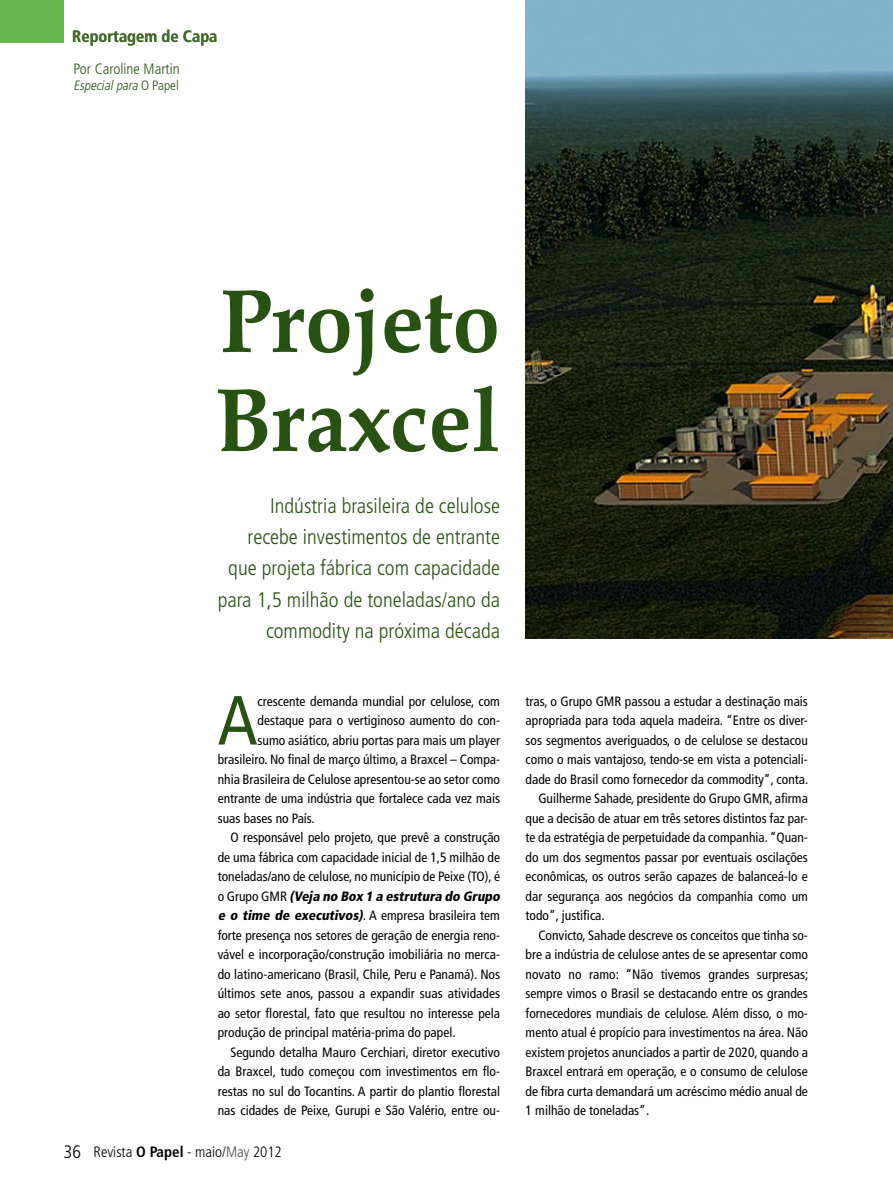
<style>
.page{position:relative;width:893px;height:1191px;background:#fff}
.page>*{position:absolute;margin:0;border:0;box-sizing:border-box;transform-origin:0 0}
.t1{font:700 90px/99px "Book Antiqua";color:#285212;scale:.95 1}
.TEXTO{font:condensed 69.3px "Frutiger LT Std";color:#285212}
.OLHO{font:300 condensed 21px/31.2px "Frutiger LT Std";color:#285212;text-align:right}
.t2{font:300 condensed 18px "Frutiger LT Std";color:#000}
.t3{font:700 condensed 16.5px "Frutiger LT Std";color:#43692a}
.t4{font:300 condensed 15px "Frutiger LT Std";color:#000}
.LINHA_FINA{font:300 condensed 15px "Frutiger LT Std";color:#285212}
.TEXTO-2{font:condensed 13.5px/19.5px "Frutiger LT Std";color:#000;text-align:justify}
.LINHA_FINA-2{font:italic 300 condensed 13.5px "Frutiger LT Std";color:#285212}
.s1{font-style:normal}
.s2{font-weight:900;font-style:italic}
.s3{font-weight:700}
.s4{color:#464749}
</style>
<div class="page">
<div style="left:0;top:0;width:64px;height:43px;background:#69b74f"></div>
<img style="left:526px;top:0;width:367px;height:638px">
<p class="t3" style="left:72px;top:27px;width:147px">Reportagem de Capa</p>
<p class="LINHA_FINA" style="left:74px;top:60px;width:108px">Por Caroline Martin</p>
<p class="LINHA_FINA-2" style="left:74px;top:78px;width:107px">Especialpara <span class="s1">O P a p e l</span></p>
<p class="t1" style="left:215px;top:273px;width:301px">Projeto<br>Braxcel</p>
<p class="OLHO" style="left:218px;top:490px;width:284px">Indústria brasileira de celulose recebe investimentos de entrante que projeta fábrica com capacidade para 1,5 milhão de toneladas/ano da commodity na próxima década</p>
<p class="TEXTO" style="left:218px;top:680px;width:41px">A</p>
<p class="TEXTO-2" style="left:258px;top:691px;width:244px">crescente demanda mundial por celulose, com</p>
<p class="TEXTO-2" style="left:258px;top:710px;width:244px">destaque para o vertiginoso aumento do con-</p>
<p class="TEXTO-2" style="left:258px;top:730px;width:244px">sumo asiático, abriu portas para mais um player</p>
<p class="TEXTO-2" style="left:218px;top:749px;width:284px">brasileiro. No final de março último, a Braxcel – Compa-</p>
<p class="TEXTO-2" style="left:218px;top:769px;width:284px">nhia Brasileira de Celulose apresentou-se ao setor como</p>
<p class="TEXTO-2" style="left:218px;top:788px;width:284px">entrante de uma indústria que fortalece cada vez mais</p>
<p class="TEXTO-2" style="left:218px;top:808px;width:98px">suas bases no País.</p>
<p class="TEXTO-2" style="left:218px;top:827px;width:287px;text-align:left;text-indent:13px">O responsável pelo projeto, que prevê a construção de uma fábrica com capacidade inicial de 1,5 milhão de toneladas/ano de celulose, no município de Peixe (TO), é o G r u p o G M R <span class="s2">(Veja no Box 1 a estrutura do Grupo e o time de executivos)</span>. A empresa brasileira tem forte presença nos setores de geração de energia reno&shy;vável e incorporação/construção imobiliária no merca&shy;do latino-americano (Brasil, Chile, Peru e Panamá). Nos últimos sete anos, passou a expandir suas atividades ao setor florestal, fato que resultou no interesse pela produção de principal matéria-prima do papel.</p>
<p class="TEXTO-2" style="left:218px;top:1042px;width:284px;text-indent:13px">Segundo detalha Mauro Cerchiari, diretor executivo da Braxcel, tudo começou com investimentos em flo&shy;restas no sul do Tocantins. A partir do plantio florestal nas cidades de Peixe, Gurupi e São Valério, entre ou-</p>
<p class="t2" style="left:64px;top:1141px;width:19px">36</p>
<p class="t4" style="left:94px;top:1142px;width:190px">Revista <span class="s3">O Papel</span> - maio/<span class="s4">May</span> 2012</p>
<p class="TEXTO-2" style="left:526px;top:691px;width:284px">tras, o Grupo GMR passou a estudar a destinação mais apropriada para toda aquela madeira. “Entre os diver&shy;sos segmentos averiguados, o de celulose se destacou como o mais vantajoso, tendo-se em vista a potenciali&shy;dade do Brasil como fornecedor da commodity”, conta.</p>
<p class="TEXTO-2" style="left:526px;top:788px;width:284px;text-indent:13px">Guilherme Sahade, presidente do Grupo GMR, afirma que a decisão de atuar em três setores distintos faz par&shy;te da estratégia de perpetuidade da companhia. “Quan&shy;do um dos segmentos passar por eventuais oscilações econômicas, os outros serão capazes de balanceá-lo e dar segurança aos negócios da companhia como um todo”, justifica.</p>
<p class="TEXTO-2" style="left:526px;top:925px;width:284px;text-indent:13px">Convicto, Sahade descreve os conceitos que tinha so&shy;bre a indústria de celulose antes de se apresentar como novato no ramo: “Não tivemos grandes surpresas; sempre vimos o Brasil se destacando entre os grandes fornecedores mundiais de celulose. Além disso, o mo&shy;mento atual é propício para investimentos na área. Não existem projetos anunciados a partir de 2020, quando a Braxcel entrará em operação, e o consumo de celulose de fibra curta demandará um acréscimo médio anual de 1 milhão de toneladas”.</p>
</div>
